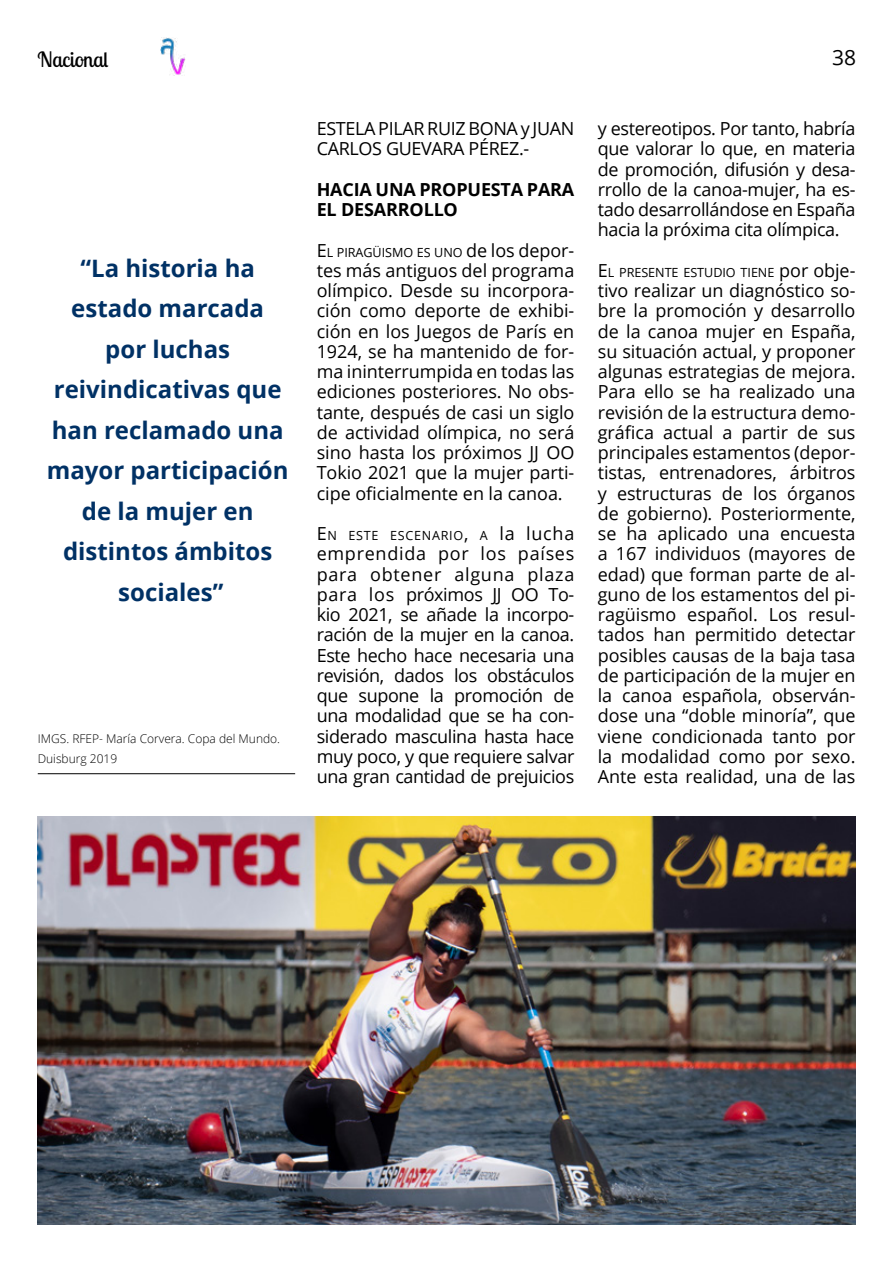
<style>
.page{position:relative;width:893px;height:1263px;background:#fff}
.page>*{position:absolute;margin:0;border:0;box-sizing:border-box;transform-origin:0 0}
.t1{font:700 24px/40.5px "Open Sans";color:#003165;text-align:center}
.t2{font:21px "Lobster Two";color:#000}
.t3{font:21px "Open Sans";color:#000}
.t4{font:18px/20.2px "Open Sans";letter-spacing:-.02em;color:#000;text-align:justify}
.t5{font:700 18px/20.2px "Open Sans";letter-spacing:-.01em;color:#000}
.t6{font:12.6px "Open Sans";letter-spacing:-.005em;color:#000}
.t7{font:12.6px "Open Sans";letter-spacing:.055em;color:#000}
.t8{font:300 12px/20.2px "Open Sans";color:#000}
.s1{font-style:inherit}
.s2{font-size:18px}
</style>
<div class="page">
<img style="left:161px;top:38px;width:24px;height:38px">
<img style="left:38px;top:816px;width:817px;height:408px">
<hr style="left:38px;top:773px;width:257px;height:1px;background:#000">
<p class="t2" style="left:38px;top:46px;width:72px">Nacional</p>
<p class="t3" style="left:832px;top:43px;width:26px">38</p>
<h1 class="t1" style="left:47px;top:247px;width:243px">“<span class="s1">L</span>a historia ha estado marcada<br>por luchas reivindicativas que han reclamado una mayor participación de la mujer en distintos ámbitos sociales”</h1>
<p class="t8" style="left:38px;top:728px;width:244px">IMGS. RFEP- María Corvera. Copa del Mundo.<br>Duisburg 2019</p>
<p class="t4" style="left:317px;top:118px;width:259px">ESTELA PILAR RUIZ BONA y JUAN<br>CARLOS GUEVARA PÉREZ<span class="s1">.</span>-</p>
<p class="t5" style="left:317px;top:179px;width:259px">HACIA UNA PROPUESTA PARA<br>EL DESARROLLO</p>
<p class="t6" style="left:317px;top:243px;width:259px"><span class="s2">E</span>L PIRAGÜISMO ES UNO <span class="s2">de los depor-</span></p>
<p class="t4" style="left:317px;top:260px;width:259px">tes más antiguos del programa olímpico. Desde su incorpora&shy;ción como deporte de exhibi&shy;ción en los Juegos de París en 1924, se ha mantenido de for&shy;ma ininterrumpida en todas las ediciones posteriores. No obs&shy;tante, después de casi un siglo de actividad olímpica, no será sino hasta los próximos JJ OO Tokio 2021 que la mujer parti&shy;cipe oficialmente en la canoa.</p>
<p class="t7" style="left:317px;top:527px;width:259px"><span class="s2">E</span>N ESTE ESCENARIO<span class="s2">,</span> A <span class="s2">la lucha</span></p>
<p class="t4" style="left:317px;top:543px;width:259px">emprendida por los países para obtener alguna plaza para los próximos JJ OO To&shy;kio 2021, se añade la incorpo&shy;ración de la mujer en la canoa.<br>Este hecho hace necesaria una revisión, dados los obstáculos que supone la promoción de una modalidad que se ha con&shy;siderado masculina hasta hace muy poco, y que requiere salvar una gran cantidad de prejuicios</p>
<p class="t4" style="left:598px;top:118px;width:259px">y estereotipos. Por tanto, habría que valorar lo que, en materia de promoción, difusión y desa&shy;rrollo de la canoa-mujer, ha es&shy;tado desarrollándose en España hacia la próxima cita olímpica.</p>
<p class="t6" style="left:598px;top:264px;width:259px"><span class="s2">E</span>L PRESENTE ESTUDIO TIENE <span class="s2">por obje-</span></p>
<p class="t4" style="left:598px;top:280px;width:259px">tivo realizar un diagnóstico so&shy;bre la promoción y desarrollo de la canoa mujer en España, su situación actual, y proponer algunas estrategias de mejora.<br>Para ello se ha realizado una revisión de la estructura demo&shy;gráfica actual a partir de sus principales estamentos (depor&shy;tistas, entrenadores, árbitros y estructuras de los órganos de gobierno). Posteriormente, se ha aplicado una encuesta a 167 individuos (mayores de edad) que forman parte de al&shy;guno de los estamentos del pi&shy;ragüismo español. Los resul&shy;tados han permitido detectar posibles causas de la baja tasa de participación de la mujer en la canoa española, observán&shy;dose una “doble minoría”, que viene condicionada tanto por la modalidad como por sexo.<br>Ante esta realidad, una de las</p>
</div>
